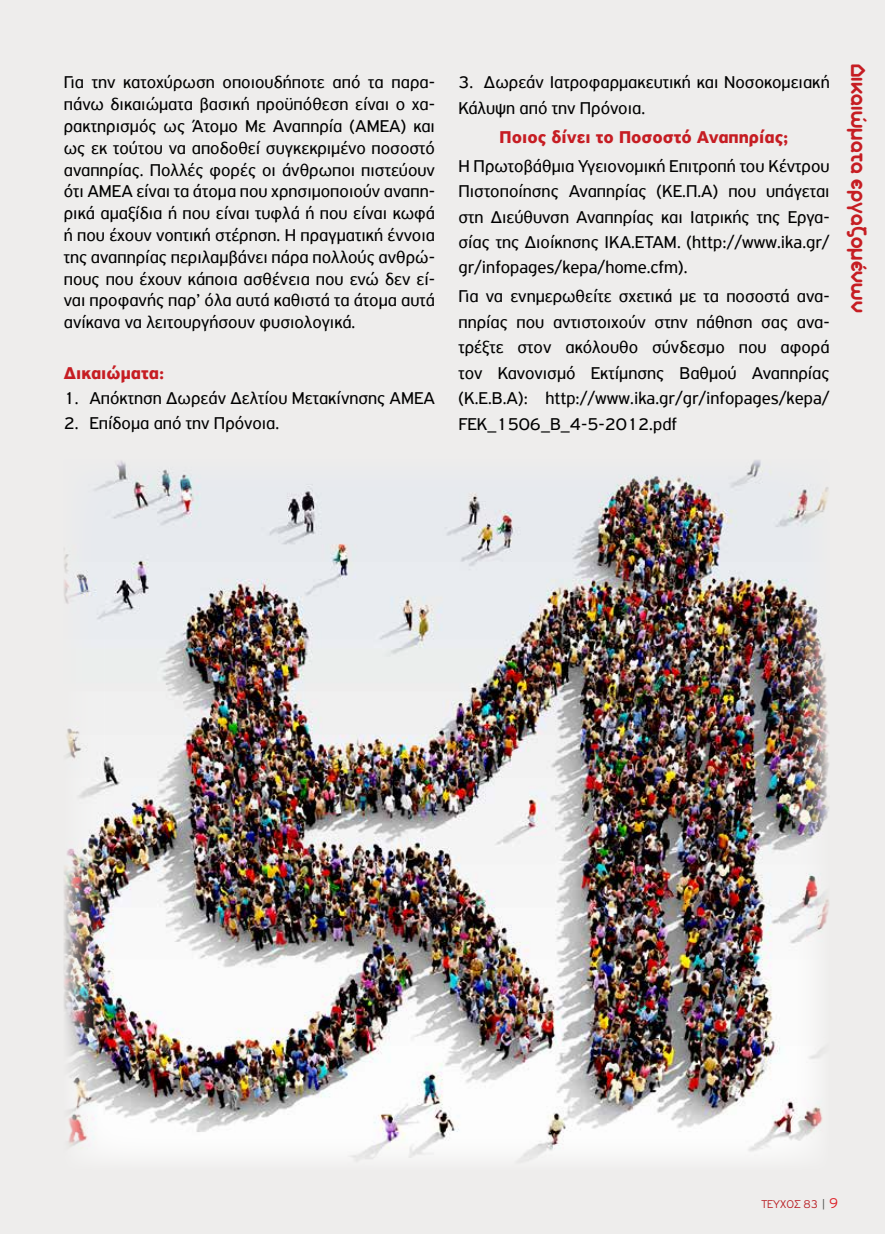
<style>
.page{position:relative;width:885px;height:1234px;background:#fff}
.page>*{position:absolute;margin:0;border:0;box-sizing:border-box;transform-origin:0 0}
.t1{font:22.05px "Aka Acid GR Soft Ice Cream";letter-spacing:.01em;color:#c61d23;scale:.95 1}
.t2{font:18px/21.8px "PF Highway Sans Pro";color:#000;text-align:justify}
.t3{font:700 18px "PF Highway Sans Pro";color:#c61d23}
.t4{font:300 12px "PF Highway Gothic";color:#c61d23}
.s1{color:#525451}
.s2{font-size:15px;color:#ed1d24}
</style>
<div class="page">
<div style="left:0;top:0;width:884px;height:1233px;background:#eeedec"></div>
<img style="left:64px;top:460px;width:765px;height:696px">
<p class="t2" style="left:64px;top:71px;width:372px">Για την κατοχύρωση οποιουδήποτε από τα παρα&shy;πάνω δικαιώματα βασική προϋπόθεση είναι ο χα&shy;ρακτηρισμός ως Άτομο Με Αναπηρία (ΑΜΕΑ) και ως εκ τούτου να αποδοθεί συγκεκριμένο ποσοστό αναπηρίας. Πολλές φορές οι άνθρωποι πιστεύουν ότι ΑΜΕΑ είναι τα άτομα που χρησιμοποιούν αναπη&shy;ρικά αμαξίδια ή που είναι τυφλά ή που είναι κωφά ή που έχουν νοητική στέρηση. Η πραγματική έννοια της αναπηρίας περιλαμβάνει πάρα πολλούς ανθρώ&shy;πους που έχουν κάποια ασθένεια που ενώ δεν εί&shy;ναι προφανής παρ’ όλα αυτά καθιστά τα άτομα αυτά ανίκανα να λειτουργήσουν φυσιολογικά.</p>
<p class="t3" style="left:64px;top:362px;width:102px">Δικαιώματα:</p>
<p class="t2" style="left:64px;top:387px;width:372px">1. Απόκτηση Δωρεάν Δελτίου Μετακίνησης ΑΜΕΑ</p>
<p class="t2" style="left:64px;top:412px;width:217px">2. Επίδομα από την Πρόνοια.</p>
<p class="t2" style="left:458px;top:70px;width:372px;line-height:25.5px">3. Δωρεάν Ιατροφαρμακευτική και Νοσοκομειακή<br>Κάλυψη από την Πρόνοια.</p>
<p class="t3" style="left:499px;top:126px;width:290px">Ποιος δίνει το Ποσοστό Αναπηρίας;</p>
<p class="t2" style="left:458px;top:153px;width:372px;line-height:25.5px">Η Πρωτοβάθμια Υγειονομική Επιτροπή του Κέντρου Πιστοποίησης Αναπηρίας (ΚΕ.Π.Α) που υπάγεται στη Διεύθυνση Αναπηρίας και Ιατρικής της Εργα&shy;σίας της Διοίκησης ΙΚΑ.ΕΤΑΜ. (http://www.ika.gr/ gr/infopages/kepa/home.cfm).</p>
<p class="t2" style="left:458px;top:283px;width:372px;line-height:25.5px">Για να ενημερωθείτε σχετικά με τα ποσοστά ανα&shy;πηρίας που αντιστοιχούν στην πάθηση σας ανα&shy;τρέξτε στον ακόλουθο σύνδεσμο που αφορά τον Κανονισμό Εκτίμησης Βαθμού Αναπηρίας (Κ.Ε.Β.Α): http://www.ika.gr/gr/infopages/kepa/ FEK_1506_B_4-5-2012.pdf</p>
<p class="t1" style="left:869px;top:64px;width:263px;rotate:90deg">Δικαιώματα εργαζομένων</p>
<p class="t4" style="left:761px;top:1197px;width:78px">ΤΕΥΧΟΣ 83 <span class="s1">|</span> <span class="s2">9</span></p>
</div>
